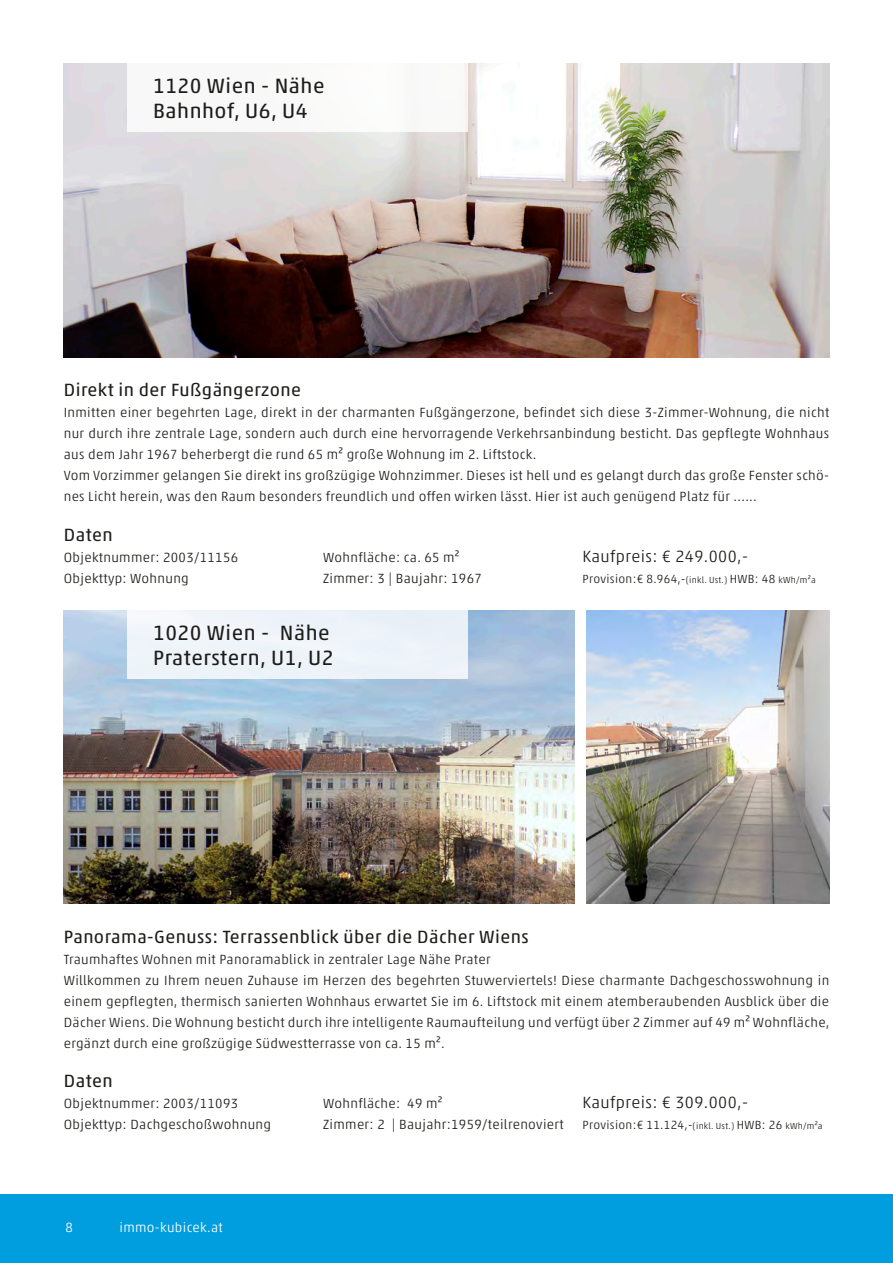
<style>
.page{position:relative;width:893px;height:1263px;background:#fff}
.page>*{position:absolute;margin:0;border:0;box-sizing:border-box;transform-origin:0 0}
.t1{font:21px/25.2px "Akko Pro";letter-spacing:.025em;color:#1d1d1b}
.t2{font:18px "Akko Pro";letter-spacing:.025em;color:#1d1d1b}
.t3{font:300 16.5px "Akko Pro";letter-spacing:.025em;color:#1d1d1b}
.t4{font:300 13.5px/21px "Akko Pro";letter-spacing:.025em;color:#1d1d1b}
.t5{font:300 13.5px "Akko Pro";letter-spacing:.025em;color:#fff}
.t6{font:300 12px "Akko Pro";letter-spacing:.025em;color:#1d1d1b}
.s1{font-size:9px}
</style>
<div class="page">
<div style="left:0;top:1195px;width:893px;height:68px;background:#009edf"></div>
<img style="left:64px;top:64px;width:765px;height:293px">
<div style="left:128px;top:64px;width:340px;height:68px;background:#f9f8f9"></div>
<img style="left:64px;top:610px;width:510px;height:294px">
<div style="left:128px;top:610px;width:340px;height:68px;background:#edf3f9"></div>
<img style="left:587px;top:610px;width:242px;height:294px">
<h1 class="t1" style="left:153px;top:73px;width:173px">1120 Wien - Nähe<br>Bahnhof, U6, U4</h1>
<h2 class="t2" style="left:64px;top:379px;width:239px">Direkt in der Fußgängerzone</h2>
<p class="t4" style="left:64px;top:402px;width:767px">Inmitten einer begehrten Lage, direkt in der charmanten Fußgängerzone, befindet sich diese 3-Zimmer-Wohnung, die nicht nur durch ihre zentrale Lage, sondern auch durch eine hervorragende Verkehrsanbindung besticht. Das gepflegte Wohnhaus aus dem Jahr 1967 beherbergt die rund 65 m² große Wohnung im 2. Liftstock.<br>Vom Vorzimmer gelangen Sie direkt ins großzügige Wohnzimmer. Dieses ist hell und es gelangt durch das große Fenster schö&shy;nes Licht herein, was den Raum besonders freundlich und offen wirken lässt. Hier ist auch genügend Platz für ......</p>
<h2 class="t2" style="left:64px;top:524px;width:50px">Daten</h2>
<p class="t4" style="left:64px;top:546px;width:176px">Objektnummer: 2003/11156<br>Objekttyp: Wohnung</p>
<p class="t4" style="left:323px;top:546px;width:160px">Wohnfläche: ca. 65 m²<br>Zimmer: 3 | Baujahr: 1967</p>
<p class="t3" style="left:583px;top:546px;width:167px">Kaufpreis: € 249.000,-</p>
<p class="t6" style="left:583px;top:571px;width:235px">Provision:€ 8.964,-<span class="s1">(inkl. Ust.)</span> HWB: 48 <span class="s1">kWh/m²a</span></p>
<h1 class="t1" style="left:153px;top:619px;width:182px">1020 Wien - Nähe<br>Praterstern, U1, U2</h1>
<h2 class="t2" style="left:64px;top:925px;width:466px">Panorama-Genuss: Terrassenblick über die Dächer Wiens</h2>
<p class="t4" style="left:64px;top:948px;width:767px">Traumhaftes Wohnen mit Panoramablick in zentraler Lage Nähe Prater<br>Willkommen zu Ihrem neuen Zuhause im Herzen des begehrten Stuwerviertels! Diese charmante Dachgeschosswohnung in einem gepflegten, thermisch sanierten Wohnhaus erwartet Sie im 6. Liftstock mit einem atemberaubenden Ausblick über die Dächer Wiens. Die Wohnung besticht durch ihre intelligente Raumaufteilung und verfügt über 2 Zimmer auf 49 m² Wohnfläche, ergänzt durch eine großzügige Südwestterrasse von ca. 15 m².</p>
<h2 class="t2" style="left:64px;top:1070px;width:50px">Daten</h2>
<p class="t4" style="left:64px;top:1093px;width:209px">Objektnummer: 2003/11093<br>Objekttyp: Dachgeschoßwohnung</p>
<p class="t4" style="left:323px;top:1093px;width:242px">Wohnfläche: 49 m²<br>Zimmer: 2 | Baujahr:1959/teilrenoviert</p>
<p class="t3" style="left:583px;top:1093px;width:167px">Kaufpreis: € 309.000,-</p>
<p class="t6" style="left:583px;top:1118px;width:242px">Provision:€ 11.124,-<span class="s1">(inkl. Ust.)</span> HWB: 26 <span class="s1">kWh/m²a</span></p>
<p class="t5" style="left:66px;top:1219px;width:9px">8</p>
<p class="t5" style="left:120px;top:1219px;width:105px">immo-kubicek.at</p>
</div>
